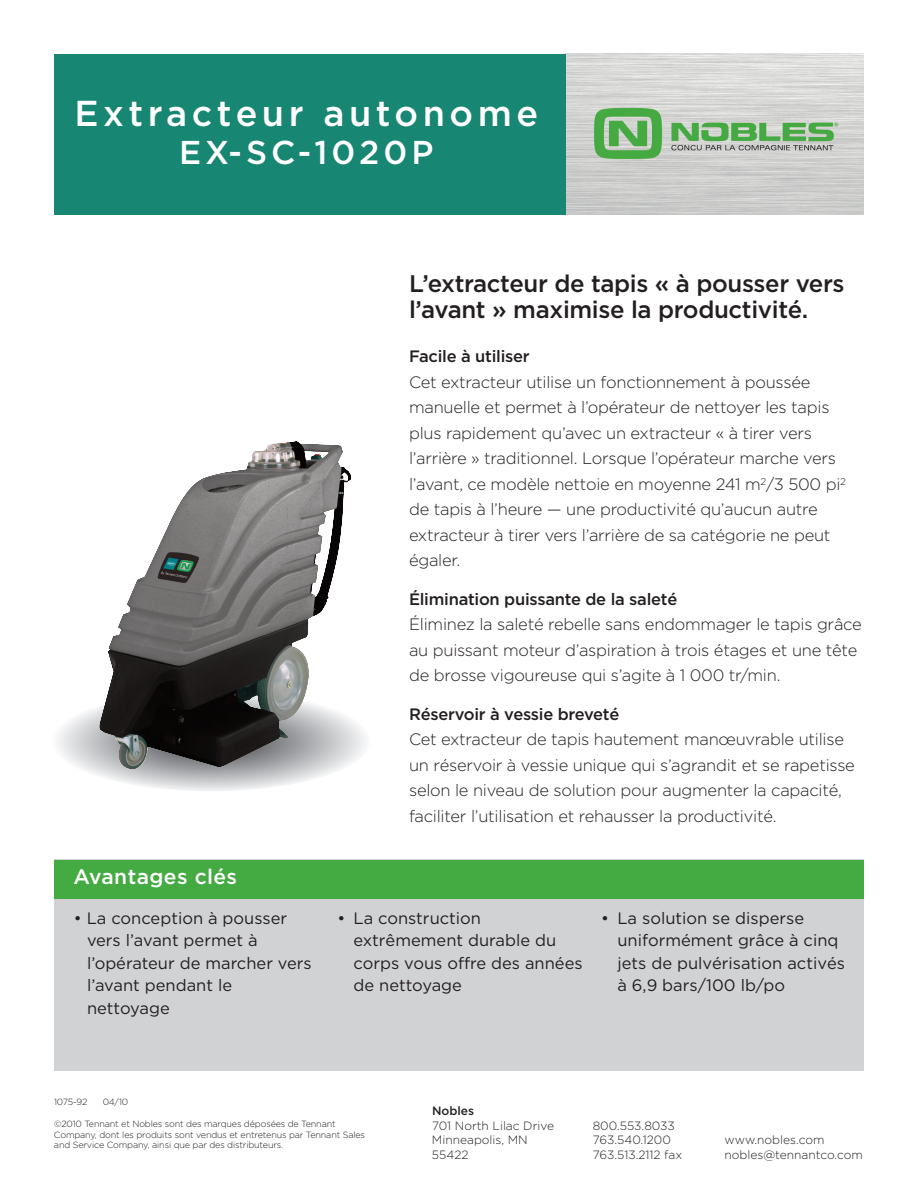
<style>
.page{position:relative;width:918px;height:1188px;background:#fff}
.page>*{position:absolute;margin:0;border:0;box-sizing:border-box;transform-origin:0 0}
.t1{font:500 36px "Gotham";letter-spacing:.125em;color:#fff}
.t2{font:500 33px "Gotham";letter-spacing:.125em;color:#fff}
.t3{font:500 24px/25.5px "Gotham";letter-spacing:-.015em;color:#231f20}
.t4{font:500 21px "Gotham";letter-spacing:.02em;color:#fff}
.t5{font:300 16.5px/25.5px "Gotham";letter-spacing:-.015em;color:#231f20}
.t6{font:16.5px/22.5px "Gotham";color:#231f20}
.t7{font:500 16.5px "Gotham";letter-spacing:-.015em;color:#231f20}
.t8{font:300 12px/14.4px "Gotham";color:#231f20}
.t9{font:500 12px "Gotham";color:#231f20}
.t10{font:300 9px/10.8px "Gotham";letter-spacing:-.015em;color:#231f20}
</style>
<div class="page">
<img style="left:566px;top:54px;width:298px;height:161px">
<div style="left:54px;top:860px;width:810px;height:211px;background:#d1d2d4"></div>
<div style="left:54px;top:861px;width:810px;height:38px;background:#44aa42"></div>
<div style="left:54px;top:54px;width:512px;height:161px;background:#178672"></div>
<svg style="left:52px;top:691px;width:318px;height:100px"></svg>
<img style="left:99px;top:441px;width:253px;height:329px">
<h1 class="t1" style="left:75px;top:93px;width:465px">Extracteur autonome</h1>
<h2 class="t2" style="left:179px;top:133px;width:256px">EX-SC-1020P</h2>
<p class="t4" style="left:74px;top:865px;width:165px">Avantages clés</p>
<h3 class="t3" style="left:409px;top:271px;width:437px">L’extracteur de tapis « à pousser vers l’avant » maximise la productivité.</h3>
<p class="t7" style="left:409px;top:347px;width:122px">Facile à utiliser</p>
<p class="t5" style="left:409px;top:370px;width:439px">Cet extracteur utilise un fonctionnement à poussée manuelle et permet à l’opérateur de nettoyer les tapis plus rapidement qu’avec un extracteur « à tirer vers l’arrière » traditionnel. Lorsque l’opérateur marche vers l’avant, ce modèle nettoie en moyenne 241 m<sup>2</sup>/3 500 pi<sup>2 </sup>de tapis à l’heure — une productivité qu’aucun autre extracteur à tirer vers l’arrière de sa catégorie ne peut égaler.</p>
<p class="t7" style="left:409px;top:590px;width:270px">Élimination puissante de la saleté</p>
<p class="t5" style="left:409px;top:612px;width:454px">Éliminez la saleté rebelle sans endommager le tapis grâce au puissant moteur d’aspiration à trois étages et une tête de brosse vigoureuse qui s’agite à 1 000 tr/min.</p>
<p class="t7" style="left:409px;top:705px;width:212px">Réservoir à vessie breveté</p>
<p class="t5" style="left:409px;top:727px;width:447px">Cet extracteur de tapis hautement manœuvrable utilise un réservoir à vessie unique qui s’agrandit et se rapetisse selon le niveau de solution pour augmenter la capacité, faciliter l’utilisation et rehausser la productivité.</p>
<p class="t6" style="left:87px;top:907px;width:226px;text-indent:-13px">• La conception à pousser vers l’avant permet à l’opérateur de marcher vers l’avant pendant le nettoyage</p>
<p class="t6" style="left:354px;top:907px;width:231px;text-indent:-16px">• La construction extrêmement durable du corps vous offre des années de nettoyage</p>
<p class="t6" style="left:617px;top:907px;width:229px;text-indent:-16px">• La solution se disperse uniformément grâce à cinq jets de pulvérisation activés à 6,9 bars/100 lb/po</p>
<p class="t10" style="left:54px;top:1097px;width:35px">1075-92</p>
<p class="t10" style="left:103px;top:1097px;width:27px">04/10</p>
<p class="t10" style="left:54px;top:1118px;width:313px">©2010 Tennant et Nobles sont des marques déposées de Tennant<br>Company, dont les produits sont vendus et entretenus par Tennant Sales and Service Company, ainsi que par des distributeurs.</p>
<p class="t9" style="left:432px;top:1104px;width:44px">Nobles</p>
<p class="t8" style="left:432px;top:1118px;width:124px">701 North Lilac Drive<br>Minneapolis, MN<br>55422</p>
<p class="t8" style="left:593px;top:1118px;width:91px">800.553.8033<br>763.540.1200<br>763.513.2112 fax</p>
<p class="t8" style="left:725px;top:1133px;width:140px">www.nobles.com nobles@tennantco.com</p>
</div>
